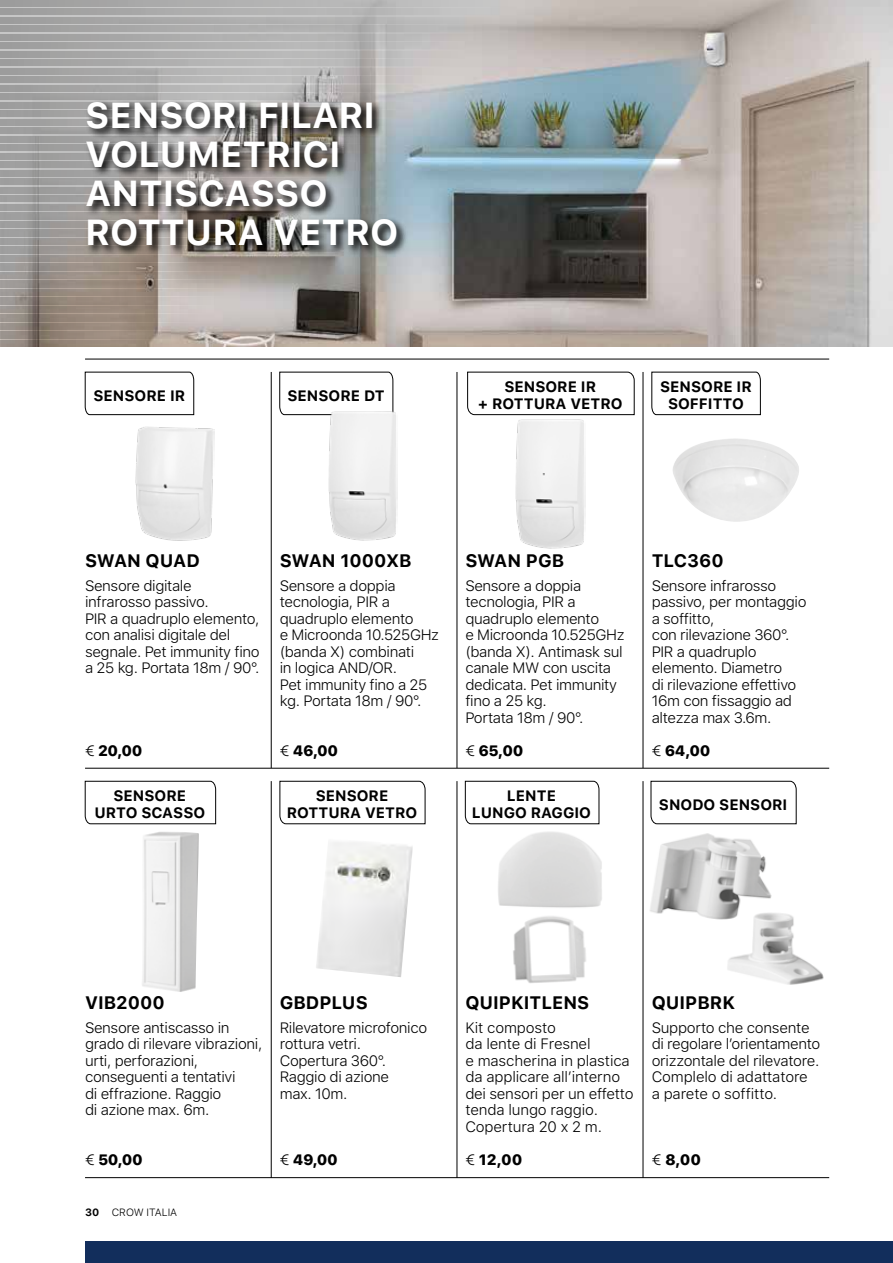
<style>
.page{position:relative;width:893px;height:1263px;background:#fff}
.page>*{position:absolute;margin:0;border:0;box-sizing:border-box;transform-origin:0 0}
.t1{font:700 36px/39px "SF Pro Text";color:#fff}
.t2{font:700 18px "SF Pro Text";color:#000}
.t3{font:300 15px/16.5px "SF Pro Text";letter-spacing:-.025em;color:#000}
.t4{font:700 15px/16.5px "SF Pro Text";color:#000;text-align:center}
.t5{font:800 15px "SF Pro Text";letter-spacing:-.025em;color:#000}
.t6{font:300 10.5px "SF Pro Text";color:#000}
.s1{font-weight:300}
.s2{font-weight:700}
</style>
<div class="page">
<div style="left:85px;top:1242px;width:808px;height:21px;background:#122e5c"></div>
<img style="left:498px;top:832px;width:104px;height:151px">
<img style="left:0;top:0;width:893px;height:346px">
<img style="left:650px;top:833px;width:174px;height:152px">
<svg style="left:0;top:0;width:514px;height:6px;background:#b1b1b1"></svg>
<svg style="left:0;top:9px;width:506px;height:6px;background:#b0b0b0"></svg>
<svg style="left:0;top:17px;width:497px;height:6px;background:#aeaead"></svg>
<svg style="left:0;top:26px;width:489px;height:6px;background:#adacac"></svg>
<svg style="left:0;top:34px;width:480px;height:6px;background:#afaeae"></svg>
<svg style="left:0;top:43px;width:472px;height:6px;background:#b0b0b0"></svg>
<svg style="left:0;top:51px;width:463px;height:6px;background:#b2b1b1"></svg>
<svg style="left:0;top:77px;width:438px;height:6px;background:#b3b2b1"></svg>
<svg style="left:0;top:85px;width:429px;height:6px;background:#b2b1b0"></svg>
<svg style="left:0;top:94px;width:421px;height:6px;background:#aeadad"></svg>
<svg style="left:0;top:68px;width:446px;height:6px;background:#b3b2b1"></svg>
<svg style="left:0;top:60px;width:455px;height:6px;background:#b3b2b2"></svg>
<div style="left:0;top:102px;width:412px;height:6px;background:#9e9e9e"></div>
<div style="left:0;top:111px;width:404px;height:6px;background:#9f9f9f"></div>
<div style="left:0;top:119px;width:395px;height:6px;background:#9f9f9f"></div>
<div style="left:0;top:128px;width:387px;height:6px;background:#9e9e9e"></div>
<div style="left:0;top:136px;width:378px;height:6px;background:#9e9e9e"></div>
<div style="left:0;top:162px;width:353px;height:6px;background:#9f9e9e"></div>
<div style="left:0;top:170px;width:344px;height:6px;background:#9e9e9e"></div>
<div style="left:0;top:179px;width:336px;height:6px;background:#9e9e9e"></div>
<div style="left:0;top:153px;width:361px;height:6px;background:#9f9f9f"></div>
<div style="left:0;top:145px;width:370px;height:6px;background:#9e9e9e"></div>
<div style="left:0;top:187px;width:327px;height:6px;background:#9d9d9d"></div>
<div style="left:0;top:196px;width:319px;height:6px;background:#9e9e9e"></div>
<div style="left:0;top:204px;width:310px;height:6px;background:#9e9d9c"></div>
<div style="left:0;top:213px;width:302px;height:6px;background:#9e9e9d"></div>
<div style="left:0;top:238px;width:276px;height:6px;background:#9d9996"></div>
<div style="left:0;top:247px;width:268px;height:6px;background:#9d9894"></div>
<svg style="left:0;top:255px;width:259px;height:6px"></svg>
<svg style="left:0;top:230px;width:85px;height:6px"></svg>
<div style="left:0;top:221px;width:293px;height:6px;background:#9d9a98"></div>
<svg style="left:0;top:264px;width:251px;height:6px;background:#9e948c"></svg>
<svg style="left:0;top:272px;width:242px;height:7px;background:#a1968e"></svg>
<svg style="left:0;top:281px;width:234px;height:6px"></svg>
<svg style="left:0;top:289px;width:225px;height:7px;background:#a49a91"></svg>
<svg style="left:0;top:298px;width:217px;height:6px"></svg>
<svg style="left:0;top:306px;width:208px;height:7px"></svg>
<svg style="left:0;top:315px;width:200px;height:6px"></svg>
<svg style="left:0;top:323px;width:191px;height:7px"></svg>
<svg style="left:0;top:332px;width:183px;height:6px"></svg>
<svg style="left:0;top:340px;width:174px;height:7px"></svg>
<svg style="left:85px;top:99px;width:323px;height:158px;background:#777775"></svg>
<img style="left:142px;top:832px;width:57px;height:160px">
<img style="left:316px;top:842px;width:97px;height:135px">
<img style="left:673px;top:438px;width:126px;height:84px">
<hr style="left:85px;top:768px;width:744px;height:1px;background:#000">
<hr style="left:85px;top:1177px;width:744px;height:1px;background:#000">
<hr style="left:457px;top:372px;width:1px;height:396px;background:#000">
<hr style="left:271px;top:372px;width:1px;height:396px;background:#000">
<hr style="left:643px;top:372px;width:1px;height:396px;background:#000">
<hr style="left:457px;top:781px;width:1px;height:397px;background:#000">
<hr style="left:271px;top:781px;width:1px;height:397px;background:#000">
<hr style="left:643px;top:781px;width:1px;height:397px;background:#000">
<hr style="left:85px;top:359px;width:744px;height:1px;background:#000">
<img style="left:135px;top:426px;width:80px;height:115px">
<svg style="left:85px;top:372px;width:109px;height:43px"></svg>
<svg style="left:279px;top:372px;width:114px;height:43px"></svg>
<svg style="left:467px;top:372px;width:167px;height:43px"></svg>
<svg style="left:651px;top:372px;width:110px;height:43px"></svg>
<svg style="left:85px;top:781px;width:131px;height:43px"></svg>
<svg style="left:280px;top:781px;width:145px;height:43px"></svg>
<svg style="left:465px;top:781px;width:134px;height:43px"></svg>
<svg style="left:651px;top:781px;width:145px;height:43px"></svg>
<img style="left:328px;top:410px;width:70px;height:131px">
<img style="left:515px;top:419px;width:70px;height:130px">
<h1 class="t1" style="left:85px;top:96px;width:315px">SENSORI FILARI<br>VOLUMETRICI<br>ANTISCASSO<br>ROTTURA VETRO</h1>
<p class="t4" style="left:93px;top:387px;width:93px">SENSORE IR</p>
<p class="t4" style="left:287px;top:387px;width:99px">SENSORE DT</p>
<p class="t4" style="left:478px;top:379px;width:146px">SENSORE IR<br>+ ROTTURA VETRO</p>
<p class="t4" style="left:660px;top:379px;width:93px">SENSORE IR<br>SOFFITTO</p>
<p class="t2" style="left:85px;top:550px;width:116px">SWAN QUAD</p>
<p class="t3" style="left:85px;top:578px;width:176px">Sensore digitale infrarosso passivo.<br>PIR a quadruplo elemento, con analisi digitale del segnale. Pet immunity fino a 25 kg. Portata 18m / 90°.</p>
<p class="t5" style="left:85px;top:742px;width:59px"><span class="s1">€</span> 20,00</p>
<p class="t2" style="left:280px;top:550px;width:133px">SWAN 1000XB</p>
<p class="t3" style="left:280px;top:578px;width:161px">Sensore a doppia tecnologia, PIR a quadruplo elemento<br>e Microonda 10.525GHz (banda X) combinati<br>in logica AND/OR.<br>Pet immunity fino a 25 kg. Portata 18m / 90°.</p>
<p class="t5" style="left:280px;top:742px;width:60px"><span class="s1">€</span> 46,00</p>
<p class="t2" style="left:465px;top:550px;width:100px">SWAN PGB</p>
<p class="t3" style="left:465px;top:578px;width:161px">Sensore a doppia tecnologia, PIR a quadruplo elemento<br>e Microonda 10.525GHz (banda X). Antimask sul canale MW con uscita dedicata. Pet immunity fino a 25 kg.<br>Portata 18m / 90°.</p>
<p class="t5" style="left:465px;top:742px;width:60px"><span class="s1">€</span> 65,00</p>
<p class="t2" style="left:652px;top:550px;width:74px">TLC360</p>
<p class="t3" style="left:652px;top:578px;width:156px">Sensore infrarosso passivo, per montaggio a soffitto,<br>con rilevazione 360°.<br>PIR a quadruplo elemento. Diametro<br>di rilevazione effettivo<br>16m con fissaggio ad altezza max 3.6m.</p>
<p class="t5" style="left:652px;top:742px;width:60px"><span class="s1">€</span> 64,00</p>
<p class="t4" style="left:94px;top:788px;width:113px">SENSORE<br>URTO SCASSO</p>
<p class="t4" style="left:287px;top:788px;width:132px">SENSORE<br>ROTTURA VETRO</p>
<p class="t4" style="left:472px;top:788px;width:121px">LENTE<br>LUNGO RAGGIO</p>
<p class="t4" style="left:659px;top:796px;width:130px">SNODO SENSORI</p>
<p class="t2" style="left:85px;top:992px;width:81px">VIB2000</p>
<p class="t3" style="left:85px;top:1020px;width:179px">Sensore antiscasso in grado di rilevare vibrazioni, urti, perforazioni, conseguenti a tentativi<br>di effrazione. Raggio<br>di azione max. 6m.</p>
<p class="t5" style="left:85px;top:1151px;width:59px"><span class="s1">€</span> 50,00</p>
<p class="t6" style="left:85px;top:1204px;width:94px"><span class="s2">30</span> CROW ITALIA</p>
<p class="t2" style="left:280px;top:992px;width:90px">GBDPLUS</p>
<p class="t3" style="left:280px;top:1020px;width:149px">Rilevatore microfonico rottura vetri.<br>Copertura 360°.<br>Raggio di azione<br>max. 10m.</p>
<p class="t5" style="left:280px;top:1151px;width:60px"><span class="s1">€</span> 49,00</p>
<p class="t2" style="left:465px;top:992px;width:126px">QUIPKITLENS</p>
<p class="t3" style="left:465px;top:1020px;width:170px">Kit composto<br>da lente di Fresnel<br>e mascherina in plastica da applicare all’interno dei sensori per un effetto tenda lungo raggio.<br>Copertura 20 x 2 m.</p>
<p class="t5" style="left:465px;top:1151px;width:59px"><span class="s1">€</span> 12,00</p>
<p class="t2" style="left:652px;top:992px;width:85px">QUIPBRK</p>
<p class="t3" style="left:652px;top:1020px;width:170px">Supporto che consente di regolare l’orientamento orizzontale del rilevatore.<br>Complelo di adattatore<br>a parete o soffitto.</p>
<p class="t5" style="left:652px;top:1151px;width:51px"><span class="s1">€</span> 8,00</p>
</div>
